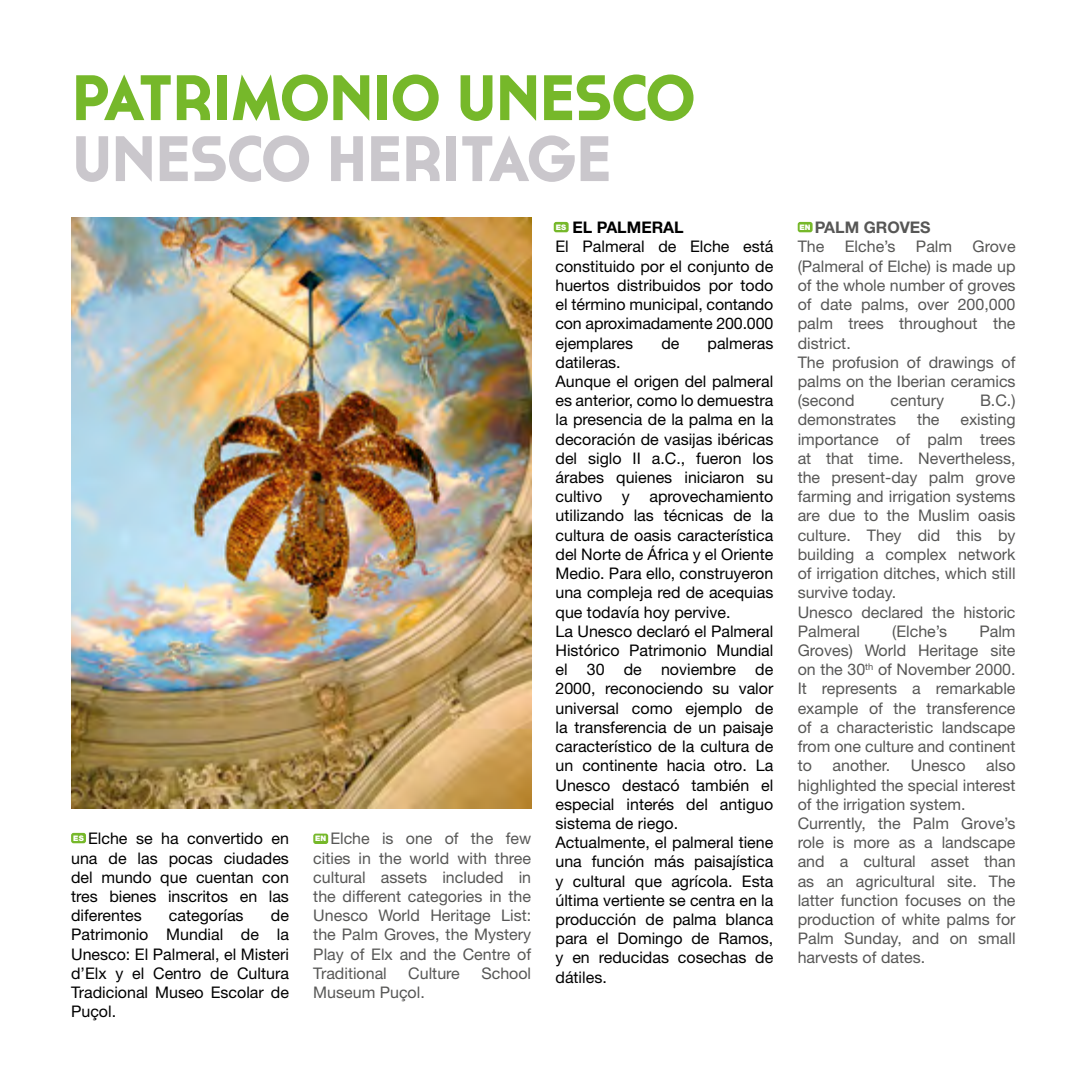
<style>
.page{position:relative;width:1078px;height:1078px;background:#fff}
.page>*{position:absolute;margin:0;border:0;box-sizing:border-box;transform-origin:0 0}
.t1{font:700 64px "Cassannet";color:#76b82a}
.t2{font:700 64px "Cassannet";color:#cac7cc}
.t3{font:16px/19.2px "Helvetica Neue LT Std";color:#000;text-align:justify}
.t4{font:16px/19.2px "Helvetica Neue LT Std";color:#575756}
.t5{font:700 16px "Helvetica Neue LT Std";color:#000}
.t6{font:700 16px "Helvetica Neue LT Std";color:#575756}
.t7{font:900 7.6px "Helvetica Neue LT Std";color:#fff}
</style>
<div class="page">
<img style="left:71px;top:217px;width:460px;height:591px">
<div style="left:71px;top:832px;width:15px;height:11px;background:#76b82a;border-radius:2px"></div>
<div style="left:553px;top:222px;width:15px;height:10px;background:#76b82a;border-radius:2px"></div>
<div style="left:313px;top:833px;width:15px;height:10px;background:#76b82a;border-radius:2px"></div>
<div style="left:797px;top:222px;width:15px;height:10px;background:#76b82a;border-radius:2px"></div>
<h1 class="t1" style="left:72px;top:60px;width:624px">PATRIMONIO UNESCO</h1>
<h1 class="t2" style="left:72px;top:120px;width:541px">UNESCO HERITAGE</h1>
<p class="t5" style="left:572px;top:217px;width:113px">EL PALMERAL</p>
<p class="t3" style="left:555px;top:237px;width:219px">El Palmeral de Elche está constituido por el conjunto de huertos distribuidos por todo el término municipal, contando con aproximadamente 200.000 ejemplares</p>
<p class="t7" style="left:556px;top:222px;width:12px">ES</p>
<p class="t3" style="left:661px;top:333px;width:20px">de</p>
<p class="t3" style="left:707px;top:333px;width:67px">palmeras</p>
<p class="t3" style="left:555px;top:352px;width:219px;text-align:left">datileras.<br>Aunque el origen del palmeral es anterior, como lo demuestra la presencia de la palma en la decoración de vasijas ibéricas del siglo II a.C., fueron los árabes quienes iniciaron su cultivo y aprovechamiento utilizando las técnicas de la cultura de oasis característica del Norte de África y el Oriente<br>Medio. Para ello, construyeron una compleja red de acequias que todavía hoy pervive.<br>La Unesco declaró el Palmeral<br>Histórico Patrimonio Mundial el 30 de noviembre de<br>2000, reconociendo su valor universal como ejemplo de la transferencia de un paisaje característico de la cultura de un continente hacia otro. La<br>Unesco destacó también el especial interés del antiguo sistema de riego.<br>Actualmente, el palmeral tiene una función más paisajística y cultural que agrícola. Esta última vertiente se centra en la producción de palma blanca para el Domingo de Ramos, y en reducidas cosechas de dátiles.</p>
<p class="t4" style="left:313px;top:828px;width:219px;text-align:justify;text-indent:17px">Elche is one of the few cities in the world with three cultural assets included in the different categories in the Unesco World Heritage List: the Palm Groves, the Mystery Play of Elx and the Centre of Traditional</p>
<p class="t3" style="left:71px;top:828px;width:219px;text-indent:17px">Elche se ha convertido en una de las pocas ciudades del mundo que cuentan con tres bienes inscritos en las diferentes</p>
<p class="t7" style="left:73px;top:833px;width:12px">ES</p>
<p class="t7" style="left:315px;top:833px;width:13px">EN</p>
<p class="t3" style="left:169px;top:905px;width:76px">categorías</p>
<p class="t3" style="left:71px;top:905px;width:219px;text-indent:200px">de Patrimonio Mundial de la Unesco: El Palmeral, el Misteri d’Elx y el Centro de Cultura Tradicional Museo Escolar de Puçol.</p>
<p class="t4" style="left:408px;top:963px;width:53px">Culture</p>
<p class="t4" style="left:481px;top:963px;width:51px">School</p>
<p class="t4" style="left:313px;top:982px;width:113px">Museum Puçol.</p>
<p class="t6" style="left:814px;top:217px;width:117px">PALM GROVES</p>
<p class="t4" style="left:797px;top:237px;width:28px">The</p>
<p class="t4" style="left:844px;top:237px;width:52px">Elche’s</p>
<p class="t4" style="left:915px;top:237px;width:38px">Palm</p>
<p class="t7" style="left:799px;top:222px;width:13px">EN</p>
<p class="t4" style="left:797px;top:237px;width:219px;text-indent:175px">Grove (Palmeral of Elche) is made up of the whole number of groves of date palms, over 200,000 palm trees throughout the district.<br>The profusion of drawings of palms on the Iberian ceramics (second</p>
<p class="t4" style="left:890px;top:390px;width:55px">century</p>
<p class="t4" style="left:979px;top:390px;width:37px">B.C.)</p>
<p class="t4" style="left:797px;top:410px;width:100px">demonstrates</p>
<p class="t4" style="left:916px;top:410px;width:24px">the</p>
<p class="t4" style="left:797px;top:410px;width:219px;text-indent:163px">existing importance of palm trees at that time. Nevertheless, the present-day palm grove farming and irrigation systems are due to the Muslim oasis culture. They did this by building a complex network of irrigation ditches, which still survive today.<br>Unesco declared the historic<br>Palmeral</p>
<p class="t4" style="left:892px;top:621px;width:56px">(Elche’s</p>
<p class="t4" style="left:797px;top:621px;width:219px;text-align:justify;text-indent:182px">Palm Groves) World Heritage site on the 30<sup>th</sup> of November 2000.<br>It represents a remarkable example of the transference of a characteristic landscape from one culture and continent to</p>
<p class="t4" style="left:797px;top:755px;width:219px;text-indent:188px">also highlighted the special interest of the irrigation system.<br>Currently, the Palm Grove’s role is more as a landscape and a cultural asset than as an agricultural site. The latter function focuses on the production of white palms for<br>Palm Sunday, and on small harvests of dates.</p>
<p class="t4" style="left:832px;top:755px;width:59px">another.</p>
<p class="t4" style="left:910px;top:755px;width:56px">Unesco</p>
</div>
